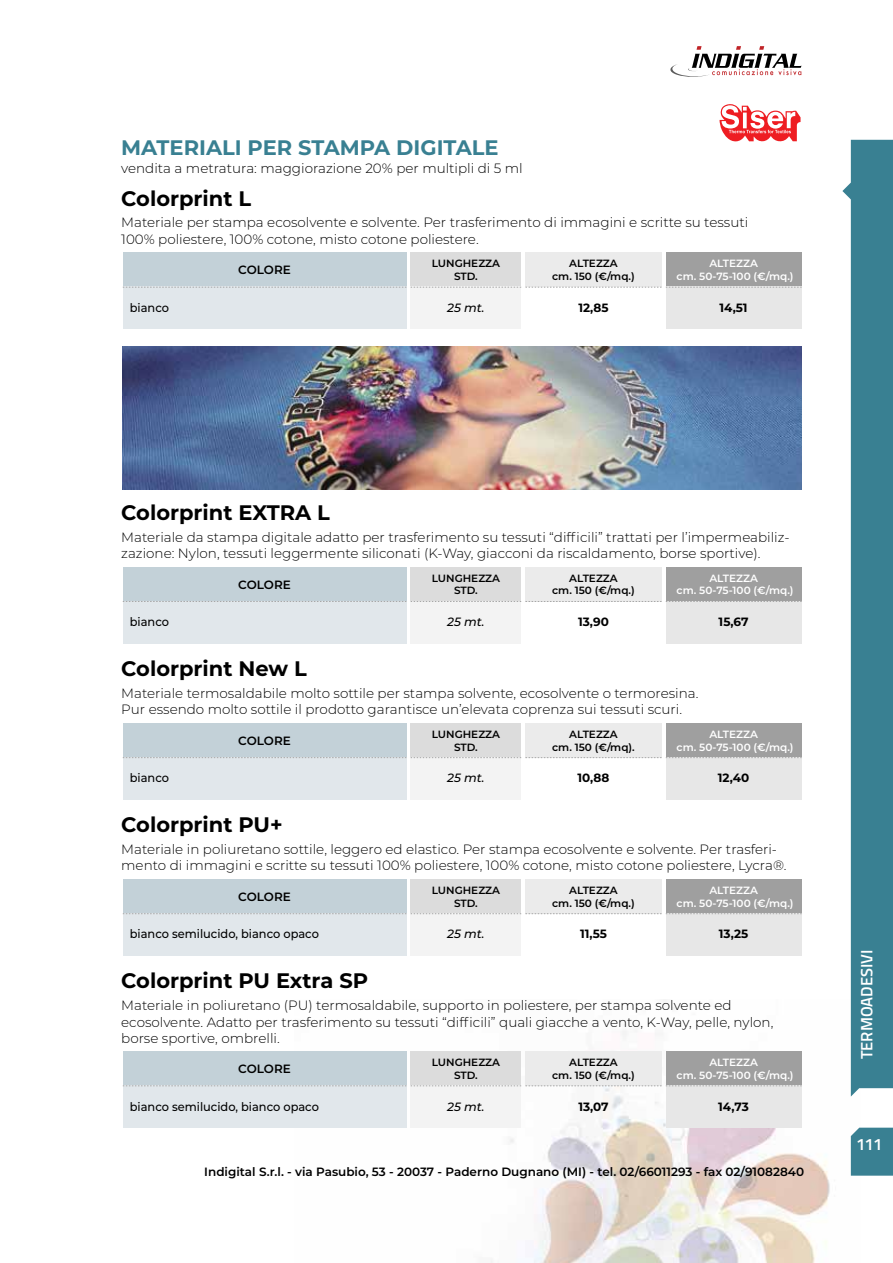
<style>
.page{position:relative;width:893px;height:1263px;background:#fff}
.page>*{position:absolute;margin:0;border:0;box-sizing:border-box;transform-origin:0 0}
.t1{font:700 21px "Montserrat";color:#000}
.t2{font:700 21px "Montserrat";color:#398092}
.t3{font:600 16.5px "Titillium";color:#fff}
.t4{font:300 13.5px/16.2px "Montserrat";color:#000}
.t5{font:600 12px "Montserrat";color:#000}
.t6{font:500 12px "Montserrat";color:#000;scale:.95 1}
.t7{font:700 12px "Montserrat";color:#000}
.t8{font:italic 500 12px "Montserrat";color:#000}
.t9{font:600 10.5px/12.6px "Montserrat";color:#000;text-align:center}
.t10{font:600 10.5px/12.6px "Montserrat";color:#fff;text-align:center}
</style>
<div class="page">
<img style="left:406px;top:1007px;width:454px;height:256px">
<svg style="left:842px;top:140px;width:51px;height:956px;fill:#398092"></svg>
<div style="left:851px;top:1128px;width:42px;height:48px;background:#398092"></div>
<svg style="left:670px;top:46px;width:131px;height:31px"></svg>
<div style="left:411px;top:253px;width:110px;height:34px;background:#dcdcdc"></div>
<div style="left:411px;top:567px;width:110px;height:34px;background:#dcdcdc"></div>
<div style="left:411px;top:723px;width:110px;height:34px;background:#dcdcdc"></div>
<div style="left:411px;top:879px;width:110px;height:34px;background:#dcdcdc"></div>
<div style="left:411px;top:1051px;width:110px;height:34px;background:#dcdcdc"></div>
<div style="left:525px;top:253px;width:136px;height:34px;background:#ebebeb"></div>
<div style="left:525px;top:567px;width:136px;height:34px;background:#ebebeb"></div>
<div style="left:525px;top:723px;width:136px;height:34px;background:#ebebeb"></div>
<div style="left:525px;top:879px;width:136px;height:34px;background:#ebebeb"></div>
<div style="left:525px;top:1051px;width:136px;height:34px;background:#ebebeb"></div>
<div style="left:666px;top:253px;width:136px;height:34px;background:#9f9f9f"></div>
<div style="left:666px;top:567px;width:136px;height:34px;background:#9f9f9f"></div>
<div style="left:666px;top:723px;width:136px;height:34px;background:#9f9f9f"></div>
<div style="left:666px;top:879px;width:136px;height:34px;background:#9f9f9f"></div>
<div style="left:666px;top:1051px;width:136px;height:34px;background:#9f9f9f"></div>
<div style="left:123px;top:253px;width:283px;height:34px;background:#c3d1d8"></div>
<div style="left:123px;top:567px;width:283px;height:34px;background:#c3d1d8"></div>
<div style="left:123px;top:723px;width:283px;height:34px;background:#c3d1d8"></div>
<div style="left:123px;top:879px;width:283px;height:34px;background:#c3d1d8"></div>
<div style="left:123px;top:1051px;width:283px;height:34px;background:#c3d1d8"></div>
<div style="left:123px;top:287px;width:283px;height:42px;background:#e1e7eb"></div>
<div style="left:123px;top:601px;width:283px;height:42px;background:#e1e7eb"></div>
<div style="left:123px;top:757px;width:283px;height:42px;background:#e1e7eb"></div>
<div style="left:123px;top:913px;width:283px;height:42px;background:#e1e7eb"></div>
<div style="left:123px;top:1085px;width:283px;height:43px;background:#e1e7eb"></div>
<div style="left:411px;top:287px;width:110px;height:42px;background:#f3f3f3"></div>
<div style="left:411px;top:601px;width:110px;height:42px;background:#f3f3f3"></div>
<div style="left:411px;top:757px;width:110px;height:42px;background:#f3f3f3"></div>
<div style="left:411px;top:913px;width:110px;height:42px;background:#f3f3f3"></div>
<div style="left:411px;top:1085px;width:110px;height:43px;background:#f3f3f3"></div>
<div style="left:666px;top:287px;width:136px;height:42px;background:#e7e7e7"></div>
<div style="left:666px;top:601px;width:136px;height:42px;background:#e7e7e7"></div>
<div style="left:666px;top:757px;width:136px;height:42px;background:#e7e7e7"></div>
<div style="left:666px;top:913px;width:136px;height:42px;background:#e7e7e7"></div>
<div style="left:666px;top:1085px;width:136px;height:43px;background:#e7e7e7"></div>
<svg style="left:123px;top:287px;width:679px;height:1px"></svg>
<svg style="left:123px;top:601px;width:679px;height:1px"></svg>
<svg style="left:123px;top:757px;width:679px;height:1px"></svg>
<svg style="left:123px;top:913px;width:679px;height:1px"></svg>
<svg style="left:123px;top:1085px;width:679px;height:1px"></svg>
<svg style="left:719px;top:104px;width:81px;height:38px"></svg>
<img style="left:123px;top:346px;width:679px;height:143px">
<h1 class="t2" style="left:121px;top:132px;width:379px">MATERIALI PER STAMPA DIGITALE</h1>
<p class="t4" style="left:121px;top:160px;width:403px">vendita a metratura: maggiorazione 20% per multipli di 5 ml</p>
<h1 class="t1" style="left:121px;top:183px;width:131px">Colorprint L</h1>
<p class="t4" style="left:121px;top:214px;width:629px">Materiale per stampa ecosolvente e solvente. Per trasferimento di immagini e scritte su tessuti<br>100% poliestere, 100% cotone, misto cotone poliestere.</p>
<p class="t6" style="left:130px;top:299px;width:43px">bianco</p>
<p class="t5" style="left:238px;top:262px;width:54px">COLORE</p>
<p class="t9" style="left:432px;top:257px;width:70px">LUNGHEZZA<br>STD.</p>
<p class="t8" style="left:447px;top:299px;width:39px">25 mt.</p>
<p class="t9" style="left:552px;top:257px;width:84px">ALTEZZA<br>cm. 150 (€/mq.)</p>
<p class="t7" style="left:578px;top:299px;width:32px">12,85</p>
<p class="t10" style="left:677px;top:257px;width:118px">ALTEZZA<br>cm. 50-75-100 (€/mq.)</p>
<p class="t7" style="left:719px;top:299px;width:30px">14,51</p>
<h1 class="t1" style="left:121px;top:497px;width:210px">Colorprint EXTRA L</h1>
<p class="t4" style="left:121px;top:528px;width:670px">Materiale da stampa digitale adatto per trasferimento su tessuti “difficili” trattati per l’impermeabiliz&shy;zazione: Nylon, tessuti leggermente siliconati (K-Way, giacconi da riscaldamento, borse sportive).</p>
<p class="t6" style="left:130px;top:614px;width:43px">bianco</p>
<p class="t5" style="left:238px;top:576px;width:54px">COLORE</p>
<h1 class="t1" style="left:121px;top:653px;width:187px">Colorprint New L</h1>
<p class="t9" style="left:432px;top:571px;width:70px">LUNGHEZZA<br>STD.</p>
<p class="t8" style="left:447px;top:614px;width:39px">25 mt.</p>
<p class="t9" style="left:552px;top:571px;width:84px">ALTEZZA<br>cm. 150 (€/mq.)</p>
<p class="t7" style="left:578px;top:613px;width:32px">13,90</p>
<p class="t10" style="left:677px;top:571px;width:118px">ALTEZZA<br>cm. 50-75-100 (€/mq.)</p>
<p class="t7" style="left:719px;top:613px;width:31px">15,67</p>
<p class="t4" style="left:121px;top:685px;width:579px">Materiale termosaldabile molto sottile per stampa solvente, ecosolvente o termoresina.<br>Pur essendo molto sottile il prodotto garantisce un’elevata coprenza sui tessuti scuri.</p>
<p class="t6" style="left:130px;top:770px;width:43px">bianco</p>
<p class="t5" style="left:238px;top:732px;width:54px">COLORE</p>
<h1 class="t1" style="left:121px;top:809px;width:163px">Colorprint PU+</h1>
<p class="t9" style="left:432px;top:727px;width:70px">LUNGHEZZA<br>STD.</p>
<p class="t8" style="left:447px;top:770px;width:39px">25 mt.</p>
<p class="t9" style="left:552px;top:727px;width:84px">ALTEZZA<br>cm. 150 (€/mq).</p>
<p class="t7" style="left:578px;top:769px;width:33px">10,88</p>
<p class="t10" style="left:677px;top:727px;width:118px">ALTEZZA<br>cm. 50-75-100 (€/mq.)</p>
<p class="t7" style="left:718px;top:769px;width:33px">12,40</p>
<p class="t4" style="left:121px;top:841px;width:667px">Materiale in poliuretano sottile, leggero ed elastico. Per stampa ecosolvente e solvente. Per trasferi&shy;mento di immagini e scritte su tessuti 100% poliestere, 100% cotone, misto cotone poliestere, Lycra®.</p>
<p class="t5" style="left:238px;top:888px;width:54px">COLORE</p>
<p class="t6" style="left:130px;top:926px;width:201px">bianco semilucido, bianco opaco</p>
<h1 class="t1" style="left:121px;top:966px;width:248px">Colorprint PU Extra SP</h1>
<p class="t9" style="left:432px;top:883px;width:70px">LUNGHEZZA<br>STD.</p>
<p class="t8" style="left:447px;top:926px;width:39px">25 mt.</p>
<p class="t9" style="left:552px;top:883px;width:84px">ALTEZZA<br>cm. 150 (€/mq.)</p>
<p class="t7" style="left:580px;top:925px;width:28px">11,55</p>
<p class="t10" style="left:677px;top:883px;width:118px">ALTEZZA<br>cm. 50-75-100 (€/mq.)</p>
<p class="t7" style="left:719px;top:925px;width:31px">13,25</p>
<p class="t4" style="left:121px;top:997px;width:654px">Materiale in poliuretano (PU) termosaldabile, supporto in poliestere, per stampa solvente ed ecosolvente. Adatto per trasferimento su tessuti “difficili” quali giacche a vento, K-Way, pelle, nylon, borse sportive, ombrelli.</p>
<p class="t5" style="left:238px;top:1060px;width:54px">COLORE</p>
<p class="t6" style="left:130px;top:1098px;width:201px">bianco semilucido, bianco opaco</p>
<p class="t9" style="left:432px;top:1056px;width:70px">LUNGHEZZA<br>STD.</p>
<p class="t8" style="left:447px;top:1098px;width:39px">25 mt.</p>
<p class="t9" style="left:552px;top:1056px;width:84px">ALTEZZA<br>cm. 150 (€/mq.)</p>
<p class="t7" style="left:578px;top:1098px;width:32px">13,07</p>
<p class="t10" style="left:677px;top:1056px;width:118px">ALTEZZA<br>cm. 50-75-100 (€/mq.)</p>
<p class="t7" style="left:718px;top:1098px;width:32px">14,73</p>
<p class="t5" style="left:204px;top:1163px;width:601px">Indigital S.r.l. - via Pasubio, 53 - 20037 - Paderno Dugnano (MI) - tel. 02/66011293 - fax 02/91082840</p>
<p class="t3" style="left:854px;top:1059px;width:111px;rotate:-90deg">TERMOADESIVI</p>
<p class="t3" style="left:856px;top:1132px;width:28px">111</p>
</div>
